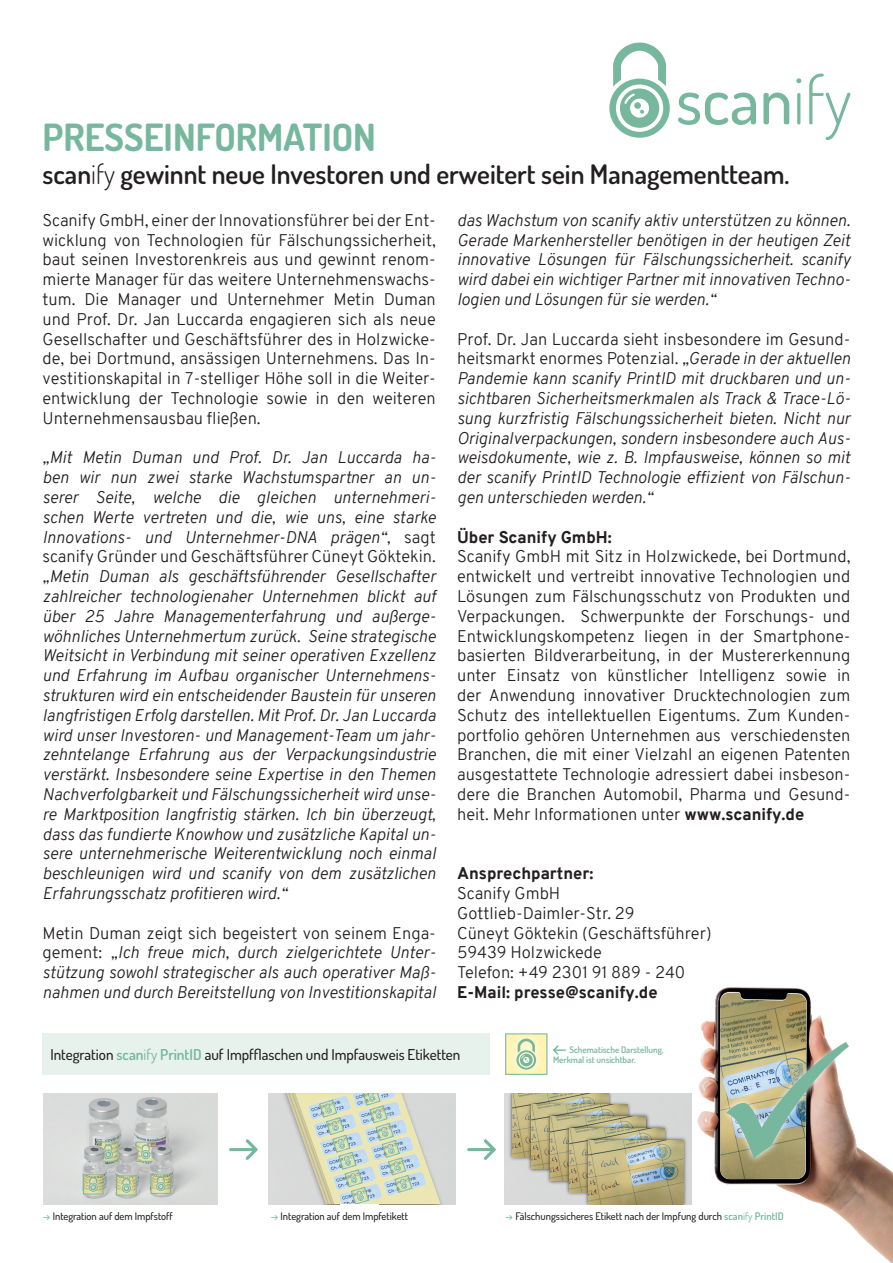
<style>
.page{position:relative;width:893px;height:1263px;background:#fff}
.page>*{position:absolute;margin:0;border:0;box-sizing:border-box;transform-origin:0 0}
.t1{font:700 37.5px "Dosis";color:#76b79e}
.t2{font:600 27px "Dosis";color:#231f20}
.t3{font:italic 300 16.5px/19.8px "Overpass";color:#231f20;text-align:justify}
.t4{font:300 16.5px/19.8px "Overpass";color:#231f20;text-align:justify}
.t5{font:800 16.5px "Overpass";color:#231f20}
.t6{font:500 15px "Dosis";color:#231f20}
.t7{font:500 10.5px "Dosis";color:#231f20}
.t8{font:600 9px/10.8px "Dosis";color:#76b79e}
.s1{font-weight:300}
.s2{font-style:normal}
.s3{font-weight:800}
.s4{font-weight:600;color:#76b79e}
.s5{font-weight:400;color:#76b79e}
.s6{color:#76b79e}
</style>
<div class="page">
<div style="left:290px;top:1093px;width:156px;height:111px;background:#d6d8d7"></div>
<svg style="left:678px;top:93px;width:78px;height:32px"></svg>
<svg style="left:763px;top:93px;width:26px;height:31px"></svg>
<svg style="left:796px;top:78px;width:5px;height:46px"></svg>
<svg style="left:809px;top:74px;width:41px;height:66px"></svg>
<svg style="left:609px;top:42px;width:61px;height:96px"></svg>
<img style="left:43px;top:1093px;width:175px;height:111px">
<div style="left:83px;top:1174px;width:20px;height:20px;border:1px solid #76b79e"></div>
<svg style="left:84px;top:1172px;width:18px;height:24px"></svg>
<svg style="left:88px;top:1177px;width:10px;height:15px"></svg>
<div style="left:116px;top:1175px;width:20px;height:20px;border:1px solid #76b79e"></div>
<svg style="left:117px;top:1173px;width:18px;height:24px"></svg>
<svg style="left:122px;top:1178px;width:9px;height:15px"></svg>
<div style="left:151px;top:1174px;width:20px;height:20px;border:1px solid #76b79e"></div>
<svg style="left:151px;top:1172px;width:19px;height:23px"></svg>
<svg style="left:156px;top:1176px;width:9px;height:15px"></svg>
<div style="left:505px;top:1033px;width:42px;height:42px;border:1px solid #76b79e"></div>
<svg style="left:507px;top:1033px;width:38px;height:42px"></svg>
<svg style="left:516px;top:1038px;width:20px;height:31px"></svg>
<svg style="left:229px;top:1139px;width:29px;height:21px"></svg>
<svg style="left:467px;top:1139px;width:29px;height:21px"></svg>
<svg style="left:287px;top:1093px;width:154px;height:111px"></svg>
<div style="left:43px;top:1033px;width:447px;height:42px;background:#e7f2ed"></div>
<div style="left:136px;top:1142px;width:20px;height:19px;border:1px solid #76b79e"></div>
<svg style="left:136px;top:1140px;width:19px;height:23px"></svg>
<svg style="left:141px;top:1144px;width:9px;height:15px"></svg>
<img style="left:634px;top:987px;width:259px;height:276px">
<img style="left:718px;top:992px;width:90px;height:189px">
<svg style="left:720px;top:1036px;width:135px;height:129px"></svg>
<img style="left:726px;top:1042px;width:123px;height:116px">
<div style="left:98px;top:1142px;width:20px;height:19px;border:1px solid #76b79e"></div>
<svg style="left:99px;top:1139px;width:18px;height:24px"></svg>
<svg style="left:104px;top:1144px;width:9px;height:15px"></svg>
<svg style="left:553px;top:1045px;width:13px;height:10px"></svg>
<div style="left:508px;top:1093px;width:104px;height:68px;background:#231f20;opacity:.75"></div>
<img style="left:512px;top:1093px;width:96px;height:64px">
<div style="left:527px;top:1101px;width:104px;height:72px;background:#231f20;opacity:.75"></div>
<img style="left:531px;top:1105px;width:96px;height:64px">
<div style="left:546px;top:1112px;width:104px;height:73px;background:#231f20;opacity:.75"></div>
<img style="left:550px;top:1117px;width:96px;height:64px">
<div style="left:565px;top:1124px;width:104px;height:73px;background:#231f20;opacity:.75"></div>
<img style="left:569px;top:1128px;width:96px;height:64px">
<div style="left:584px;top:1136px;width:104px;height:68px;background:#231f20;opacity:.75"></div>
<img style="left:588px;top:1140px;width:96px;height:64px">
<h1 class="t1" style="left:43px;top:112px;width:335px">PRESSEINFORMATION</h1>
<h2 class="t2" style="left:43px;top:155px;width:748px">scan<span class="s1">ify</span> gewinnt neue Investoren und erweitert sein Managementteam.</h2>
<p class="t4" style="left:43px;top:210px;width:395px">Scanify GmbH, einer der Innovationsführer bei der Ent&shy;wicklung von Technologien für Fälschungssicherheit, baut seinen Investorenkreis aus und gewinnt renom&shy;mierte Manager für das weitere Unternehmenswachs&shy;tum. Die Manager und Unternehmer Metin Duman und Prof. Dr. Jan Luccarda engagieren sich als neue Gesellschafter und Geschäftsführer des in Holzwicke&shy;de, bei Dortmund, ansässigen Unternehmens. Das In&shy;vestitionskapital in 7-stelliger Höhe soll in die Weiter&shy;entwicklung der Technologie sowie in den weiteren Unternehmensausbau fließen.</p>
<p class="t3" style="left:43px;top:448px;width:395px">„Mit Metin Duman und Prof. Dr. Jan Luccarda ha&shy;ben wir nun zwei starke Wachstumspartner an un&shy;serer Seite, welche die gleichen unternehmeri&shy;schen Werte vertreten und die, wie uns, eine starke Innovations- und Unternehmer-DNA prägen“, <span class="s2">sagt scanify Gründer und Geschäftsführer Cüneyt Göktekin.</span></p>
<p class="t3" style="left:43px;top:567px;width:395px">„Metin Duman als geschäftsführender Gesellschafter zahlreicher technologienaher Unternehmen blickt auf über 25 Jahre Managementerfahrung und außerge&shy;wöhnliches Unternehmertum zurück. Seine strategische Weitsicht in Verbindung mit seiner operativen Exzellenz und Erfahrung im Aufbau organischer Unternehmens&shy;strukturen wird ein entscheidender Baustein für unseren langfristigen Erfolg darstellen. Mit Prof. Dr. Jan Luccarda wird unser Investoren- und Management-Team um jahr&shy;zehntelange Erfahrung aus der Verpackungsindustrie verstärkt. Insbesondere seine Expertise in den Themen Nachverfolgbarkeit und Fälschungssicherheit wird unse&shy;re Marktposition langfristig stärken. Ich bin überzeugt, dass das fundierte Knowhow und zusätzliche Kapital un&shy;sere unternehmerische Weiterentwicklung noch einmal beschleunigen wird und scanify von dem zusätzlichen Erfahrungsschatz profitieren wird.“</p>
<p class="t3" style="left:43px;top:923px;width:395px"><span class="s2">Metin Duman zeigt sich begeistert von seinem Enga&shy;gement:</span> „Ich freue mich, durch zielgerichtete Unter&shy;stützung sowohl strategischer als auch operativer Maß&shy;nahmen und durch Bereitstellung von Investitionskapital</p>
<p class="t3" style="left:457px;top:210px;width:395px">das Wachstum von scanify aktiv unterstützen zu können.<br>Gerade Markenhersteller benötigen in der heutigen Zeit innovative Lösungen für Fälschungssicherheit. scanify wird dabei ein wichtiger Partner mit innovativen Techno&shy;logien und Lösungen für sie werden.“</p>
<p class="t3" style="left:457px;top:329px;width:395px"><span class="s2">Prof. Dr. Jan Luccarda sieht insbesondere im Gesund&shy;heitsmarkt enormes Potenzial.</span> „Gerade in der aktuellen Pandemie kann scanify PrintID mit druckbaren und un&shy;sichtbaren Sicherheitsmerkmalen als Track &amp; Trace-Lö&shy;sung kurzfristig Fälschungssicherheit bieten. Nicht nur Originalverpackungen, sondern insbesondere auch Aus&shy;weisdokumente, wie z. B. Impfausweise, können so mit der scanify PrintID Technologie effizient von Fälschun&shy;gen unterschieden werden.“</p>
<p class="t5" style="left:457px;top:525px;width:156px">Über Scanify GmbH:</p>
<p class="t4" style="left:457px;top:547px;width:395px">Scanify GmbH mit Sitz in Holzwickede, bei Dortmund, entwickelt und vertreibt innovative Technologien und Lösungen zum Fälschungsschutz von Produkten und Verpackungen. Schwerpunkte der Forschungs- und Entwicklungskompetenz liegen in der Smartphone&shy;basierten Bildverarbeitung, in der Mustererkennung unter Einsatz von künstlicher Intelligenz sowie in der Anwendung innovativer Drucktechnologien zum Schutz des intellektuellen Eigentums. Zum Kunden&shy;portfolio gehören Unternehmen aus verschiedensten Branchen, die mit einer Vielzahl an eigenen Patenten ausgestattete Technologie adressiert dabei insbeson&shy;dere die Branchen Automobil, Pharma und Gesund&shy;heit. Mehr Informationen unter <span class="s3">www.scanify.de</span></p>
<p class="t5" style="left:457px;top:862px;width:138px">Ansprechpartner:</p>
<p class="t4" style="left:457px;top:883px;width:256px;text-align:left">Scanify GmbH<br>Gottlieb-Daimler-Str. 29<br>Cüneyt Göktekin (Geschäftsführer)<br>59439 Holzwickede<br>Telefon: +49 2301 91 889 - 240</p>
<p class="t5" style="left:457px;top:980px;width:202px">E-Mail: presse@scanify.de</p>
<p class="t6" style="left:50px;top:1044px;width:411px">Integration <span class="s4">scan</span><span class="s5">ify</span> <span class="s4">PrintID</span> auf Impfflaschen und Impfausweis Etiketten</p>
<p class="t8" style="left:553px;top:1043px;width:112px;text-indent:16px">Schematische Darstellung,<br>Merkmal ist unsichtbar.</p>
<p class="t7" style="left:43px;top:1209px;width:132px"><span class="s6">→</span> Integration auf dem Impfstoff</p>
<p class="t7" style="left:270px;top:1209px;width:139px"><span class="s6">→</span> Integration auf dem Impfetikett</p>
<p class="t7" style="left:505px;top:1209px;width:280px"><span class="s6">→</span> Fälschungssicheres Etikett nach der Impfung durch <span class="s4">scan</span><span class="s5">ify</span> <span class="s4">PrintID</span></p>
</div>
